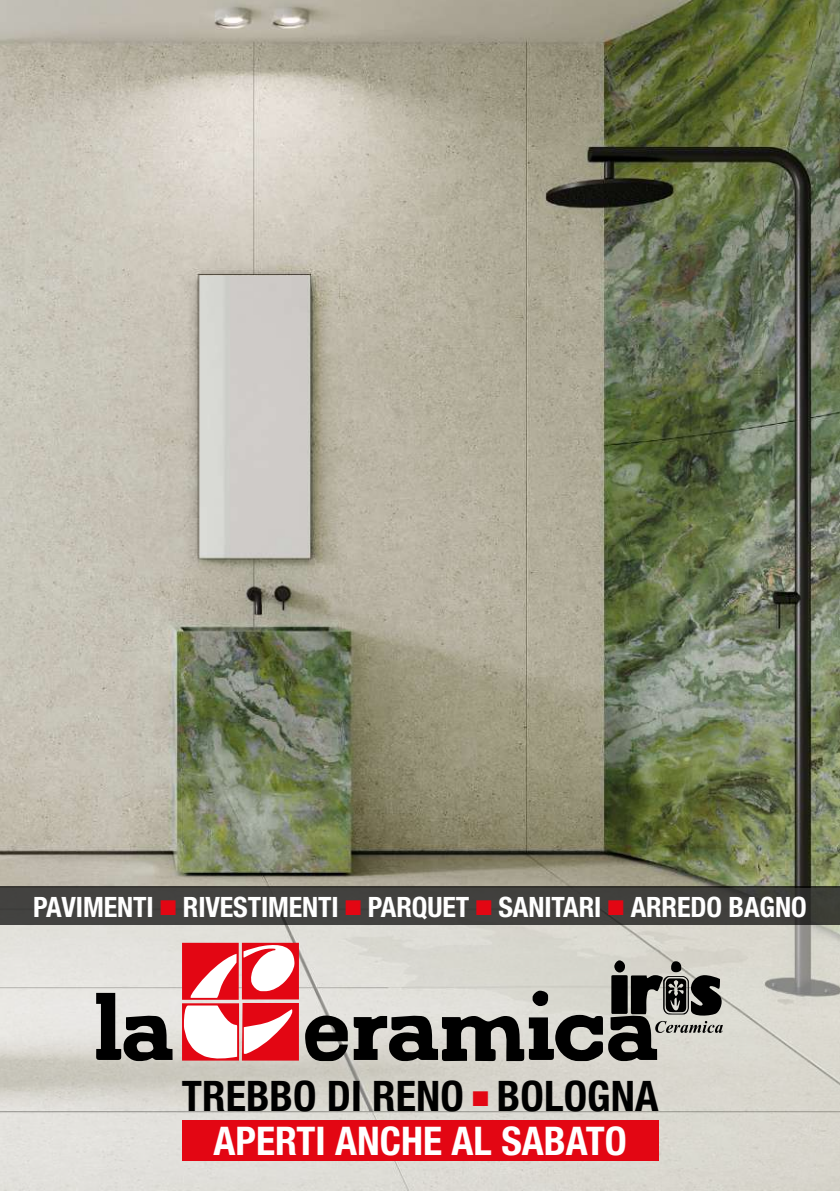
<style>
.page{position:relative;width:840px;height:1191px;background:#fff}
.page>*{position:absolute;margin:0;border:0;box-sizing:border-box;transform-origin:0 0}
.t1{font:700 condensed 42.2px "Helvetica Neue";letter-spacing:.005em;color:#000}
.t2{font:700 condensed 39.6px "Helvetica Neue";color:#fff}
.t3{font:700 condensed 28px "Helvetica Neue";letter-spacing:-.005em;color:#fff}
.s1{color:#e30613}
</style>
<div class="page">
<img style="left:0;top:0;width:839px;height:886px">
<div style="left:0;top:888px;width:839px;height:303px;background:#fff;opacity:.5"></div>
<div style="left:0;top:886px;width:839px;height:39px;background:#42413f"></div>
<svg style="left:532px;top:990px;width:15px;height:16px"></svg>
<svg style="left:305px;top:1015px;width:42px;height:46px;background:#494946"></svg>
<svg style="left:96px;top:993px;width:76px;height:68px;background:#706f6d"></svg>
<svg style="left:182px;top:942px;width:117px;height:118px"></svg>
<svg style="left:353px;top:1015px;width:249px;height:46px;background:#555452"></svg>
<svg style="left:608px;top:961px;width:114px;height:100px;background:#7a7975"></svg>
<div style="left:182px;top:1120px;width:476px;height:41px;background:#e30613"></div>
<p class="t3" style="left:33px;top:890px;width:774px">PAVIMENTI <span class="s1">■</span> RIVESTIMENTI <span class="s1">■</span> PARQUET <span class="s1">■</span> SANITARI <span class="s1">■</span> ARREDO BAGNO</p>
<h1 class="t1" style="left:182px;top:1070px;width:478px">TREBBO DI RENO <span class="s1">■</span> BOLOGNA</h1>
<h2 class="t2" style="left:213px;top:1116px;width:414px">APERTI ANCHE AL SABATO</h2>
</div>
